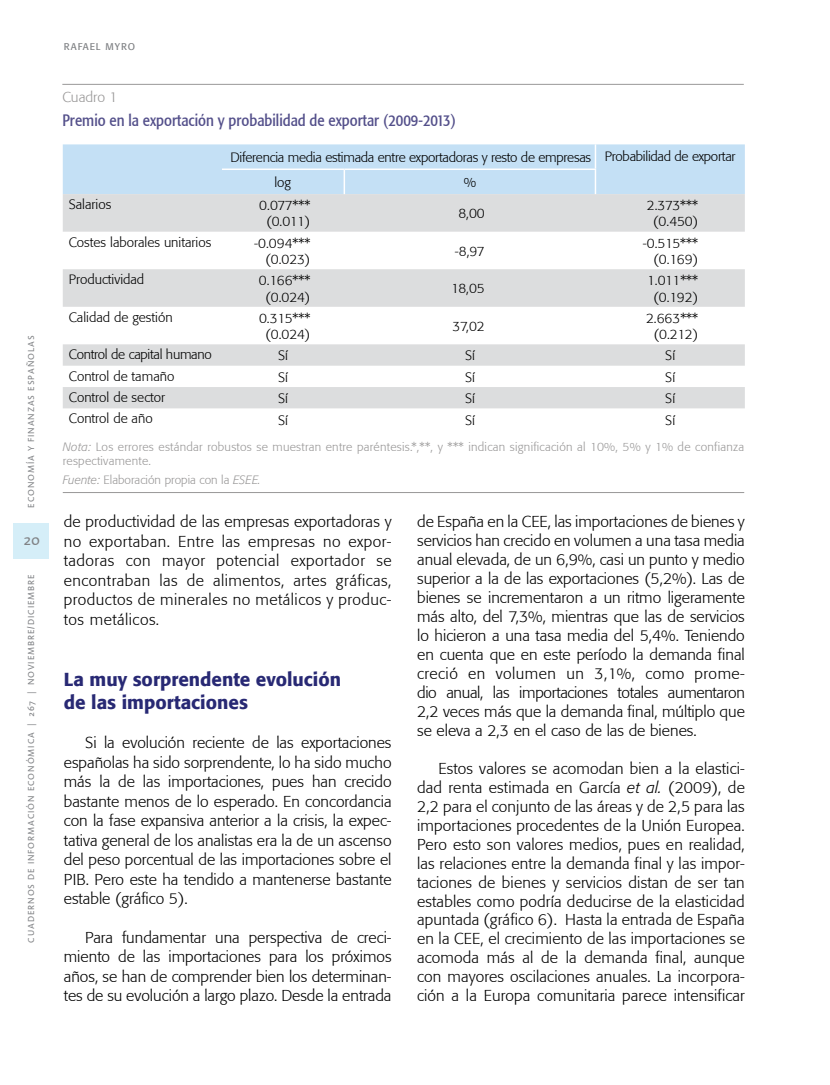
<style>
.page{position:relative;width:830px;height:1085px;background:#fff}
.page>*{position:absolute;margin:0;border:0;box-sizing:border-box;transform-origin:0 0}
.t1{font:500 18.75px/23.1px "Formata";color:#282974}
.t2{font:condensed 16.5px "Formata";color:#534f8a}
.t3{font:300 15.75px/18.9px "Formata";color:#000;text-align:justify}
.t4{font:15px "Linotype Aroma";color:#808285}
.t5{font:300 14.25px "Formata";color:#999898}
.t6{font:300 13.5px/16.2px "Formata";color:#000;text-align:center}
.t7{font:300 13.5px/24.9px "Formata";letter-spacing:-.02em;color:#000}
.t8{font:300 12px/14.4px "Formata";letter-spacing:.02em;color:#999898}
.t9{font:300 12px "Formata";color:#999898}
.t10{font:9.75px "Formata";letter-spacing:.1em;color:#808285}
.t11{font:9px "Linotype Aroma";letter-spacing:.1em;color:#808285}
.s1{font-style:italic}
</style>
<div class="page">
<div style="left:14px;top:523px;width:35px;height:35px;background:#d5eef8"></div>
<svg style="left:63px;top:144px;width:681px;height:88px;background:#cedeeb"></svg>
<svg style="left:63px;top:269px;width:681px;height:139px;fill:#dcddde"></svg>
<hr style="left:594px;top:144px;width:2px;height:24px;background:#fff">
<hr style="left:222px;top:168px;width:122px;height:2px;background:#fff">
<hr style="left:344px;top:168px;width:252px;height:2px;background:#fff">
<hr style="left:343px;top:170px;width:2px;height:24px;background:#fff">
<hr style="left:594px;top:170px;width:2px;height:24px;background:#fff">
<hr style="left:62px;top:84px;width:681px;height:1px;background:#999898">
<hr style="left:63px;top:492px;width:680px;height:1px;background:#999898">
<p class="t11" style="left:25px;top:508px;width:174px;rotate:-90deg">ECONOMÍA Y FINANZAS ESPAÑOLAS</p>
<p class="t4" style="left:23px;top:530px;width:18px">20</p>
<p class="t11" style="left:25px;top:942px;width:370px;rotate:-90deg">CUADERNOS DE INFORMACIÓN ECONÓMICA | 267 | NOVIEMBRE/DICIEMBRE</p>
<p class="t10" style="left:64px;top:40px;width:73px">RAFAEL MYRO</p>
<p class="t5" style="left:62px;top:88px;width:57px">Cuadro 1</p>
<p class="t2" style="left:62px;top:110px;width:395px">Premio en la exportación y probabilidad de exportar (2009-2013)</p>
<p class="t7" style="left:274px;top:145px;width:462px;text-indent:-44px">Diferencia media estimada entre exportadoras y resto de empresas Probabilidad de exportar log</p>
<p class="t6" style="left:463px;top:174px;width:14px">%</p>
<p class="t6" style="left:69px;top:196px;width:44px">Salarios</p>
<p class="t6" style="left:259px;top:197px;width:52px">0.077*** (0.011)</p>
<p class="t6" style="left:458px;top:205px;width:28px">8,00</p>
<p class="t6" style="left:646px;top:197px;width:53px">2.373*** (0.450)</p>
<p class="t6" style="left:69px;top:234px;width:144px">Costes laborales unitarios</p>
<p class="t6" style="left:254px;top:235px;width:57px;text-align:right">-0.094*** (0.023)</p>
<p class="t6" style="left:455px;top:243px;width:31px">-8,97</p>
<p class="t6" style="left:642px;top:235px;width:57px;text-align:right">-0.515*** (0.169)</p>
<p class="t6" style="left:69px;top:271px;width:77px">Productividad</p>
<p class="t6" style="left:259px;top:272px;width:53px">0.166*** (0.024)</p>
<p class="t6" style="left:451px;top:280px;width:35px">18,05</p>
<p class="t6" style="left:646px;top:272px;width:52px">1.011*** (0.192)</p>
<p class="t6" style="left:69px;top:309px;width:105px">Calidad de gestión</p>
<p class="t6" style="left:259px;top:310px;width:53px">0.315*** (0.024)</p>
<p class="t6" style="left:452px;top:318px;width:34px">37,02</p>
<p class="t6" style="left:645px;top:310px;width:54px">2.663*** (0.212)</p>
<p class="t7" style="left:69px;top:342px;width:144px">Control de capital humano</p>
<p class="t6" style="left:278px;top:347px;width:11px">Sí</p>
<p class="t6" style="left:465px;top:347px;width:11px">Sí</p>
<p class="t6" style="left:665px;top:347px;width:11px">Sí</p>
<p class="t6" style="left:69px;top:368px;width:107px">Control de tamaño</p>
<p class="t6" style="left:278px;top:369px;width:11px">Sí</p>
<p class="t6" style="left:465px;top:369px;width:11px">Sí</p>
<p class="t6" style="left:665px;top:369px;width:11px">Sí</p>
<p class="t6" style="left:69px;top:389px;width:98px">Control de sector</p>
<p class="t6" style="left:278px;top:390px;width:11px">Sí</p>
<p class="t6" style="left:465px;top:390px;width:11px">Sí</p>
<p class="t6" style="left:665px;top:390px;width:11px">Sí</p>
<p class="t6" style="left:69px;top:410px;width:85px">Control de año</p>
<p class="t6" style="left:278px;top:412px;width:11px">Sí</p>
<p class="t6" style="left:465px;top:412px;width:11px">Sí</p>
<p class="t6" style="left:665px;top:412px;width:11px">Sí</p>
<p class="t8" style="left:63px;top:439px;width:682px"><span class="s1">Nota:</span> Los errores estándar robustos se muestran entre paréntesis.*,**, y *** indican significación al 10%, 5% y 1% de confianza respectivamente.</p>
<p class="t9" style="left:63px;top:472px;width:199px"><span class="s1">Fuente:</span> Elaboración propia con la <span class="s1">ESEE.</span></p>
<p class="t3" style="left:64px;top:512px;width:329px;line-height:19.5px">de productividad de las empresas exportadoras y no exportaban. Entre las empresas no expor&shy;tadoras con mayor potencial exportador se encontraban las de alimentos, artes gráficas, productos de minerales no metálicos y produc&shy;tos metálicos.</p>
<p class="t1" style="left:64px;top:667px;width:278px">La muy sorprendente evolución de las importaciones</p>
<p class="t3" style="left:64px;top:732px;width:329px;line-height:19.5px;text-indent:21px">Si la evolución reciente de las exportaciones españolas ha sido sorprendente, lo ha sido mucho más la de las importaciones, pues han crecido bastante menos de lo esperado. En concordancia con la fase expansiva anterior a la crisis, la expec&shy;tativa general de los analistas era la de un ascenso del peso porcentual de las importaciones sobre el PIB. Pero este ha tendido a mantenerse bastante estable (gráfico 5).</p>
<p class="t3" style="left:64px;top:927px;width:329px;line-height:19.5px;text-indent:21px">Para fundamentar una perspectiva de creci&shy;miento de las importaciones para los próximos años, se han de comprender bien los determinan&shy;tes de su evolución a largo plazo. Desde la entrada</p>
<p class="t3" style="left:417px;top:512px;width:329px">de España en la CEE, las importaciones de bienes y servicios han crecido en volumen a una tasa media anual elevada, de un 6,9%, casi un punto y medio superior a la de las exportaciones (5,2%). Las de bienes se incrementaron a un ritmo ligeramente más alto, del 7,3%, mientras que las de servicios lo hicieron a una tasa media del 5,4%. Teniendo en cuenta que en este período la demanda final creció en volumen un 3,1%, como prome&shy;dio anual, las importaciones totales aumentaron 2,2 veces más que la demanda final, múltiplo que se eleva a 2,3 en el caso de las de bienes.</p>
<p class="t3" style="left:417px;top:758px;width:329px;text-indent:21px">Estos valores se acomodan bien a la elastici&shy;dad renta estimada en García <span class="s1">et al.</span> (2009), de 2,2 para el conjunto de las áreas y de 2,5 para las importaciones procedentes de la Unión Europea.<br>Pero esto son valores medios, pues en realidad, las relaciones entre la demanda final y las impor&shy;taciones de bienes y servicios distan de ser tan estables como podría deducirse de la elasticidad apuntada (gráfico 6). Hasta la entrada de España en la CEE, el crecimiento de las importaciones se acomoda más al de la demanda final, aunque con mayores oscilaciones anuales. La incorpora&shy;ción a la Europa comunitaria parece intensificar</p>
</div>
